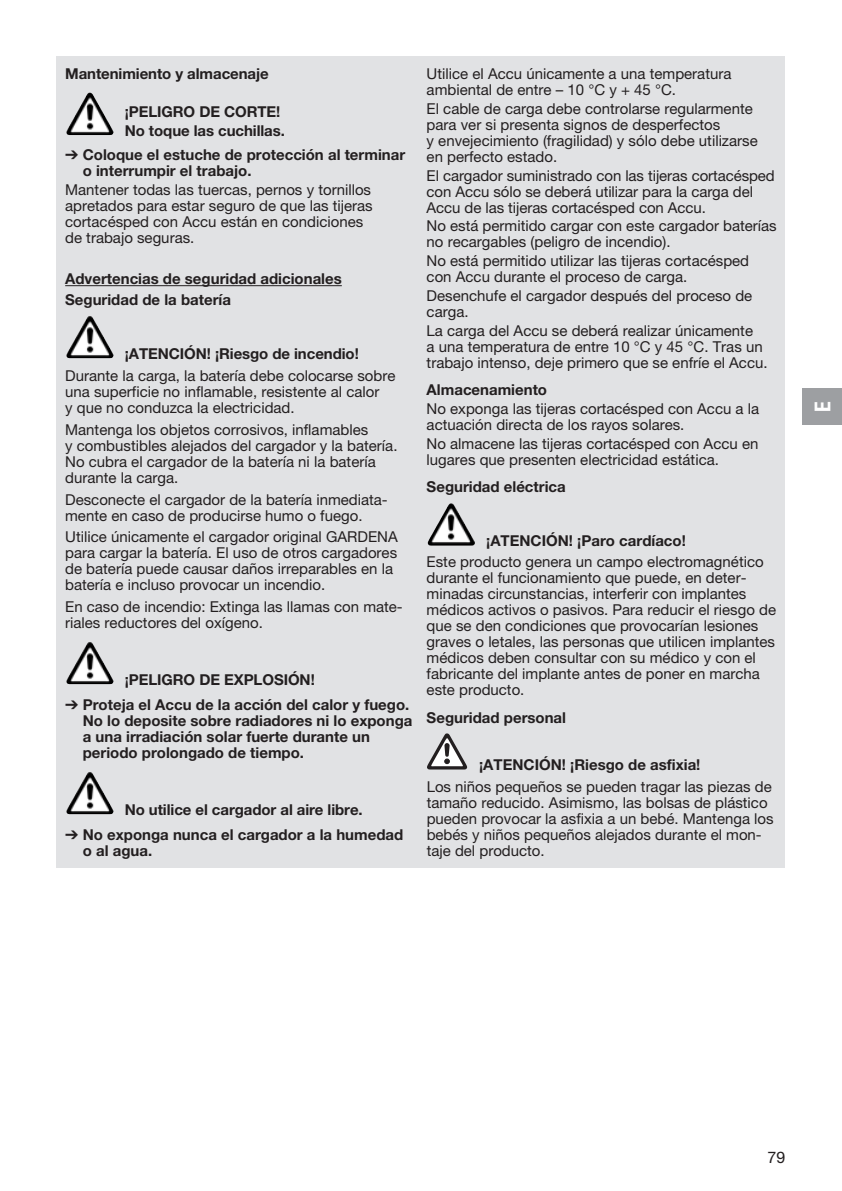
<style>
.page{position:relative;width:842px;height:1191px;background:#fff}
.page>*{position:absolute;margin:0;border:0;box-sizing:border-box;transform-origin:0 0}
.t1{font:22px "GARDENA Pro Bo Cond";color:#fff}
.t2{font:16px "GARDENA Pro";color:#231f20}
.t3{font:15px/16px "GARDENA Pro";color:#231f20}
.t4{font:700 15px/16px "GARDENA Pro";color:#231f20}
.s1{font-family:"Formdruck";font-weight:400}
</style>
<div class="page">
<div style="left:802px;top:388px;width:40px;height:37px;background:#9d9fa2"></div>
<div style="left:57px;top:57px;width:728px;height:810px;background:#e1e2e4"></div>
<hr style="left:65px;top:285px;width:277px;height:1px;background:#231f20">
<img style="left:68px;top:93px;width:21px;height:35px">
<img style="left:68px;top:316px;width:21px;height:35px">
<img style="left:68px;top:642px;width:21px;height:35px">
<img style="left:68px;top:772px;width:21px;height:35px">
<img style="left:427px;top:503px;width:48px;height:43px">
<svg style="left:427px;top:733px;width:40px;height:36px"></svg>
<p class="t4" style="left:65px;top:65px;width:205px">Mantenimiento y almacenaje</p>
<p class="t4" style="left:125px;top:102px;width:162px;line-height:18.8px">¡PELIGRO DE CORTE!<br>No toque las cuchillas.</p>
<p class="t4" style="left:83px;top:147px;width:324px;text-indent:-18px"><span class="s1">V</span> Coloque el estuche de protección al terminar o interrumpir el trabajo.</p>
<p class="t3" style="left:65px;top:182px;width:309px">Mantener todas las tuercas, pernos y tornillos apretados para estar seguro de que las tijeras cortacésped con Accu están en condiciones de trabajo seguras.</p>
<p class="t4" style="left:65px;top:268px;width:278px;line-height:20.6px">Advertencias de seguridad adicionales<br>Seguridad de la batería</p>
<p class="t4" style="left:125px;top:346px;width:236px">¡ATENCIÓN! ¡Riesgo de incendio!</p>
<p class="t3" style="left:65px;top:367px;width:332px">Durante la carga, la batería debe colocarse sobre una superficie no inflamable, resistente al calor<br>y que no conduzca la electricidad.</p>
<p class="t3" style="left:65px;top:421px;width:334px">Mantenga los objetos corrosivos, inflamables<br>y combustibles alejados del cargador y la batería.<br>No cubra el cargador de la batería ni la batería durante la carga.</p>
<p class="t3" style="left:65px;top:491px;width:324px">Desconecte el cargador de la batería inmediata&shy;mente en caso de producirse humo o fuego.</p>
<p class="t3" style="left:65px;top:528px;width:334px">Utilice únicamente el cargador original GARDENA para cargar la batería. El uso de otros cargadores de batería puede causar daños irreparables en la batería e incluso provocar un incendio.</p>
<p class="t3" style="left:65px;top:598px;width:338px">En caso de incendio: Extinga las llamas con mate&shy;riales reductores del oxígeno.</p>
<p class="t4" style="left:65px;top:667px;width:346px;line-height:24.6px;text-indent:60px">¡PELIGRO DE EXPLOSIÓN!<br><span class="s1">V</span> Proteja el Accu de la acción del calor y fuego.</p>
<p class="t4" style="left:83px;top:712px;width:331px">No lo deposite sobre radiadores ni lo exponga a una irradiación solar fuerte durante un periodo prolongado de tiempo.</p>
<p class="t4" style="left:65px;top:797px;width:340px;line-height:24.6px;text-indent:60px">No utilice el cargador al aire libre.<br><span class="s1">V</span> No exponga nunca el cargador a la humedad</p>
<p class="t4" style="left:83px;top:842px;width:71px">o al agua.</p>
<p class="t3" style="left:427px;top:65px;width:306px">Utilice el Accu únicamente a una temperatura ambiental de entre – 10 °C y + 45 °C.</p>
<p class="t3" style="left:427px;top:100px;width:333px">El cable de carga debe controlarse regularmente para ver si presenta signos de desperfectos<br>y envejecimiento (fragilidad) y sólo debe utilizarse en perfecto estado.</p>
<p class="t3" style="left:427px;top:167px;width:350px">El cargador suministrado con las tijeras cortacésped con Accu sólo se deberá utilizar para la carga del<br>Accu de las tijeras cortacésped con Accu.</p>
<p class="t3" style="left:427px;top:218px;width:352px">No está permitido cargar con este cargador baterías no recargables (peligro de incendio).</p>
<p class="t3" style="left:427px;top:253px;width:324px">No está permitido utilizar las tijeras cortacésped con Accu durante el proceso de carga.</p>
<p class="t3" style="left:427px;top:287px;width:327px">Desenchufe el cargador después del proceso de carga.</p>
<p class="t3" style="left:427px;top:322px;width:342px">La carga del Accu se deberá realizar únicamente<br>a una temperatura de entre 10 °C y 45 °C. Tras un trabajo intenso, deje primero que se enfríe el Accu.</p>
<p class="t4" style="left:427px;top:382px;width:122px">Almacenamiento</p>
<p class="t3" style="left:427px;top:400px;width:334px">No exponga las tijeras cortacésped con Accu a la actuación directa de los rayos solares.</p>
<p class="t3" style="left:427px;top:435px;width:333px">No almacene las tijeras cortacésped con Accu en lugares que presenten electricidad estática.</p>
<p class="t4" style="left:427px;top:479px;width:141px">Seguridad eléctrica</p>
<p class="t4" style="left:486px;top:532px;width:201px">¡ATENCIÓN! ¡Paro cardíaco!</p>
<p class="t3" style="left:427px;top:553px;width:351px">Este producto genera un campo electromagnético durante el funcionamiento que puede, en deter&shy;minadas circunstancias, interferir con implantes médicos activos o pasivos. Para reducir el riesgo de que se den condiciones que provocarían lesiones graves o letales, las personas que utilicen implantes médicos deben consultar con su médico y con el fabricante del implante antes de poner en marcha este producto.</p>
<p class="t4" style="left:427px;top:709px;width:141px">Seguridad personal</p>
<p class="t4" style="left:479px;top:756px;width:223px">¡ATENCIÓN! ¡Riesgo de asfixia!</p>
<p class="t3" style="left:427px;top:778px;width:349px">Los niños pequeños se pueden tragar las piezas de tamaño reducido. Asimismo, las bolsas de plástico pueden provocar la asfixia a un bebé. Mantenga los bebés y niños pequeños alejados durante el mon&shy;taje del producto.</p>
<h1 class="t1" style="left:809px;top:412px;width:12px;rotate:-90deg">E</h1>
<p class="t2" style="left:767px;top:1147px;width:19px">79</p>
</div>
